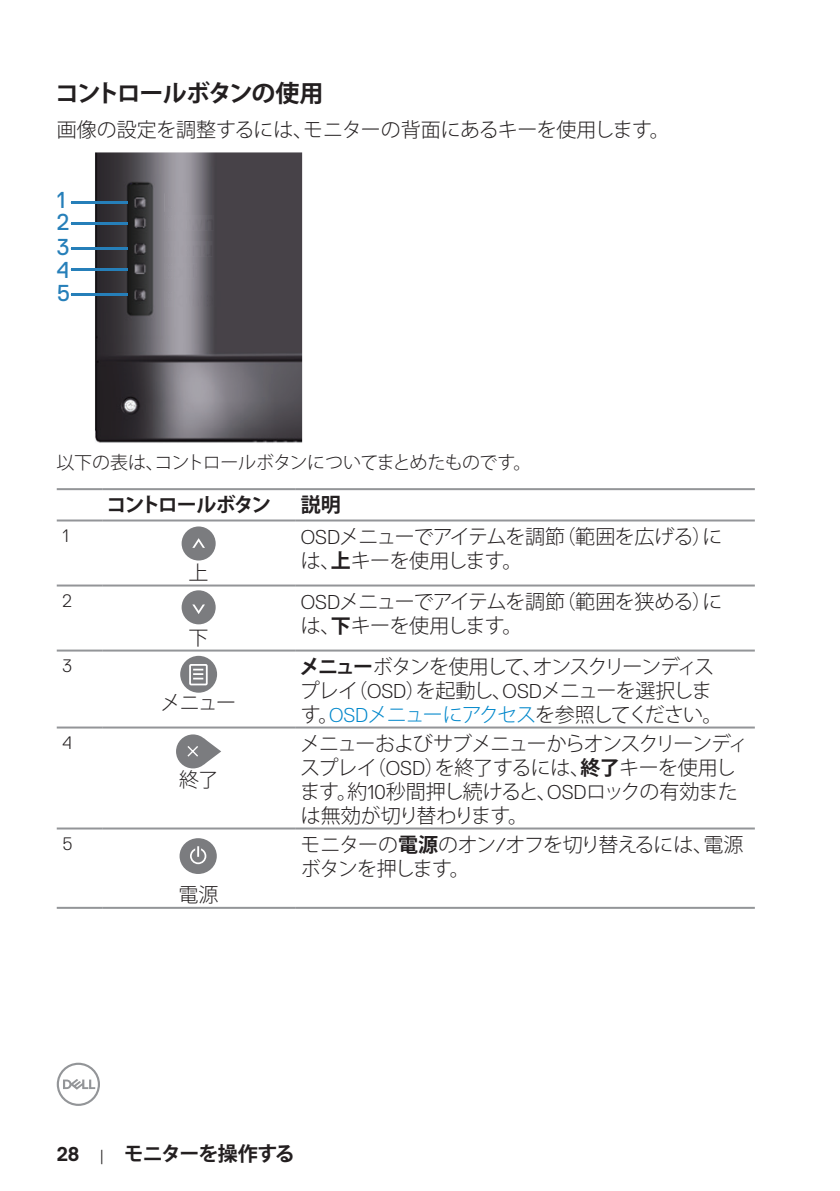
<style>
.page{position:relative;width:840px;height:1191px;background:#fff}
.page>*{position:absolute;margin:0;border:0;box-sizing:border-box;transform-origin:0 0}
.Head2{font:700 24px "Koz Go Pr 6 N";letter-spacing:-.05em;color:#231f20}
.t1{font:23px/23px "Dell Replica";color:#267fb9}
.Table_Paragraph{font:300 20px/24px "Koz Go Pr 6 N";letter-spacing:-.05em;color:#231f20}
.Table_Paragraph-2{font:300 20px/24px "Koz Go Pr 6 N";letter-spacing:-.075em;color:#231f20}
.Paragraph{font:300 20px "Koz Go Pr 6 N";letter-spacing:-.02em;color:#231f20}
.text_bold{font:700 20px "Koz Go Pr 6 N";letter-spacing:-.05em;color:#231f20}
.text_bold-2{font:700 20px "Koz Go Pr 6 N";letter-spacing:-.1em;color:#231f20}
.text{font:300 18px "Koz Go Pr 6 N";letter-spacing:-.03em;color:#231f20}
.text-2{font:300 18px "Dell Replica";color:#231f20}
.s1{font-family:"Dell Replica"}
.s2{font-weight:700}
.s3{font-family:"Dell Replica";color:#0087cb}
.s4{color:#0087cb}
.s5{font-family:"Dell Replica";font-weight:300;font-size:16px}
</style>
<div class="page">
<svg style="left:57px;top:1062px;width:43px;height:44px"></svg>
<img style="left:95px;top:152px;width:207px;height:291px">
<img style="left:165px;top:242px;width:47px;height:14px">
<img style="left:165px;top:263px;width:32px;height:15px">
<img style="left:165px;top:291px;width:56px;height:15px">
<img style="left:165px;top:216px;width:48px;height:14px">
<img style="left:165px;top:193px;width:23px;height:19px">
<hr style="left:71px;top:201px;width:56px;height:3px;background:#267fb9">
<hr style="left:71px;top:223px;width:56px;height:2px;background:#267fb9">
<hr style="left:71px;top:248px;width:56px;height:2px;background:#267fb9">
<hr style="left:71px;top:268px;width:56px;height:2px;background:#267fb9">
<hr style="left:71px;top:294px;width:56px;height:2px;background:#267fb9">
<hr style="left:57px;top:488px;width:45px;height:2px;background:#939598">
<hr style="left:102px;top:488px;width:193px;height:2px;background:#939598">
<hr style="left:295px;top:488px;width:459px;height:2px;background:#939598">
<hr style="left:57px;top:519px;width:45px;height:2px;background:#939598">
<hr style="left:295px;top:519px;width:459px;height:2px;background:#939598">
<hr style="left:57px;top:584px;width:45px;height:2px;background:#939598">
<hr style="left:295px;top:584px;width:459px;height:2px;background:#939598">
<hr style="left:57px;top:649px;width:45px;height:2px;background:#939598">
<hr style="left:295px;top:649px;width:459px;height:2px;background:#939598">
<hr style="left:57px;top:726px;width:45px;height:2px;background:#939598">
<hr style="left:295px;top:726px;width:459px;height:2px;background:#939598">
<hr style="left:57px;top:827px;width:45px;height:2px;background:#939598">
<hr style="left:295px;top:827px;width:459px;height:2px;background:#939598">
<hr style="left:57px;top:907px;width:45px;height:2px;background:#939598">
<hr style="left:295px;top:907px;width:459px;height:2px;background:#939598">
<hr style="left:102px;top:519px;width:193px;height:2px;background:#939598">
<hr style="left:102px;top:584px;width:193px;height:2px;background:#939598">
<hr style="left:102px;top:649px;width:193px;height:2px;background:#939598">
<hr style="left:102px;top:726px;width:193px;height:2px;background:#939598">
<hr style="left:102px;top:827px;width:193px;height:2px;background:#939598">
<hr style="left:102px;top:907px;width:193px;height:2px;background:#939598">
<div style="left:181px;top:526px;width:34px;height:34px;background:#7b7c7f;border-radius:50%"></div>
<svg style="left:192px;top:538px;width:13px;height:10px"></svg>
<div style="left:181px;top:590px;width:34px;height:34px;background:#7b7c7f;border-radius:50%"></div>
<svg style="left:192px;top:604px;width:13px;height:10px"></svg>
<div style="left:180px;top:656px;width:37px;height:36px;background:#7b7c7f;border-radius:50%"></div>
<svg style="left:189px;top:664px;width:19px;height:22px"></svg>
<div style="left:176px;top:734px;width:34px;height:34px;background:#7b7c7f;border-radius:50%"></div>
<svg style="left:187px;top:738px;width:34px;height:26px"></svg>
<div style="left:179px;top:838px;width:38px;height:36px;background:#7b7c7f;border-radius:50%"></div>
<svg style="left:190px;top:846px;width:16px;height:18px"></svg>
<p class="Head2" style="left:55px;top:80px;width:269px">コントロールボタンの使用</p>
<p class="Paragraph" style="left:57px;top:119px;width:614px">画像の設定を調整するには、モニターの背面にあるキーを使用します。</p>
<p class="t1" style="left:57px;top:189px;width:14px;line-height:22.2px">1<br>2</p>
<p class="t1" style="left:57px;top:236px;width:15px;text-align:justify">3<br>4<br>5</p>
<p class="text" style="left:57px;top:452px;width:476px">以下の表は、コントロールボタンについてまとめたものです。</p>
<p class="text_bold-2" style="left:107px;top:494px;width:166px">コントロールボタン</p>
<p class="text_bold" style="left:300px;top:494px;width:41px">説明</p>
<p class="text-2" style="left:62px;top:526px;width:8px">1</p>
<p class="Table_Paragraph" style="left:188px;top:561px;width:21px">上</p>
<p class="Table_Paragraph" style="left:300px;top:525px;width:423px"><span class="s1">OSD</span>メニューでアイテムを調節（範囲を広げる）には、<span class="s2">上</span>キーを使用します。</p>
<p class="text-2" style="left:62px;top:591px;width:11px">2</p>
<p class="Table_Paragraph" style="left:188px;top:626px;width:21px">下</p>
<p class="Table_Paragraph" style="left:300px;top:590px;width:423px"><span class="s1">OSD</span>メニューでアイテムを調節（範囲を狭める）には、<span class="s2">下</span>キーを使用します。</p>
<p class="text-2" style="left:62px;top:656px;width:11px">3</p>
<p class="Table_Paragraph" style="left:160px;top:691px;width:77px">メニュー</p>
<p class="Table_Paragraph-2" style="left:299px;top:655px;width:424px"><span class="s2">メニュー</span>ボタンを使用して、オンスクリーンディスプレイ（<span class="s1">OSD</span>）を起動し、<span class="s1">OSD</span>メニューを選択します。<span class="s3">OSD</span><span class="s4">メニューにアクセス</span>を参照してください。</p>
<p class="text-2" style="left:62px;top:733px;width:11px">4</p>
<p class="Table_Paragraph" style="left:179px;top:768px;width:41px">終了</p>
<p class="Table_Paragraph" style="left:300px;top:732px;width:449px">メニューおよびサブメニューからオンスクリーンディスプレイ（<span class="s1">OSD</span>）を終了するには、<span class="s2">終了</span>キーを使用します。約<span class="s1">10</span>秒間押し続けると、<span class="s1">OSD</span>ロックの有効または無効が切り替わります。</p>
<p class="text-2" style="left:62px;top:834px;width:12px">5</p>
<p class="Table_Paragraph" style="left:300px;top:833px;width:444px">モニターの<span class="s2">電源</span>のオン<span class="s1">/</span>オフを切り替えるには、電源ボタンを押します。</p>
<p class="Table_Paragraph" style="left:178px;top:883px;width:41px">電源</p>
<p class="text_bold" style="left:57px;top:1142px;width:239px"><span class="s1">28</span> <span class="s5">|</span> モニターを操作する</p>
</div>
